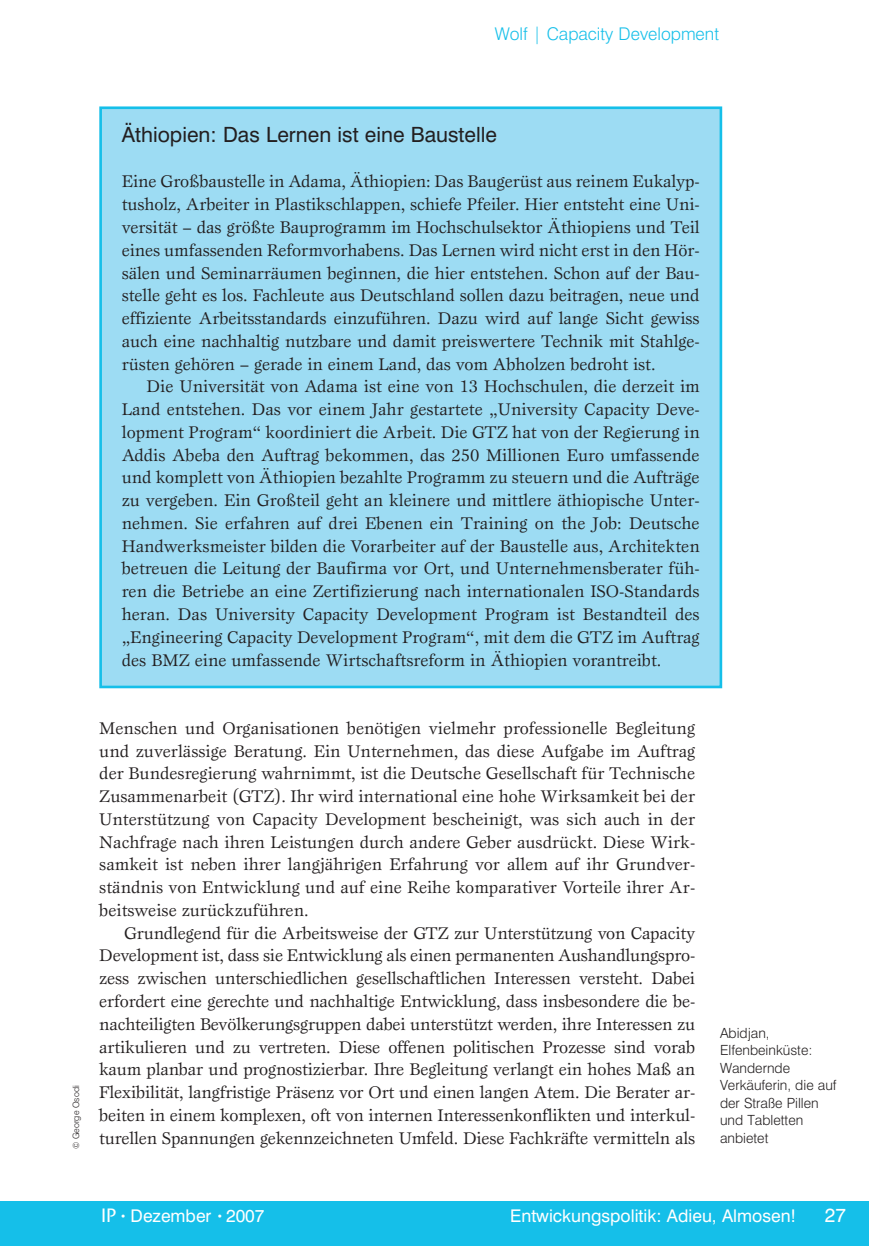
<style>
.page{position:relative;width:869px;height:1246px;background:#fff}
.page>*{position:absolute;margin:0;border:0;box-sizing:border-box;transform-origin:0 0}
.t1{font:21px "Swiss 721 BT";color:#231f20}
.t2{font:19.25px "Swiss 721 BT";color:#fff}
.t3{font:17.5px/22.8px "Esprit";letter-spacing:-.005em;color:#231f20;text-align:justify}
.t4{font:17.5px "Swiss 721 BT";color:#fff}
.t5{font:300 17.5px "Swiss 721 BT";color:#15bfe9}
.t6{font:300 14px/17.5px "Swiss 721 BT";color:#231f20}
.t7{font:300 8.75px "Swiss 721 BT";color:#231f20}
.s1{font-family:"ITC Stone Sans";font-weight:500;font-size:19.25px}
.s2{font-size:10.5px}
</style>
<div class="page">
<div style="left:0;top:1200px;width:868px;height:45px;background:#15bfe9"></div>
<div style="left:101px;top:108px;width:619px;height:578px;background:#9ddcf3"></div>
<div style="left:99px;top:106px;width:622px;height:582px;border:3px solid #15bfe9"></div>
<p class="t5" style="left:494px;top:23px;width:226px">Wolf | Capacity Development</p>
<p class="t1" style="left:122px;top:122px;width:376px">Äthiopien: Das Lernen ist eine Baustelle</p>
<p class="t3" style="left:122px;top:170px;width:579px">Eine Großbaustelle in Adama, Äthiopien: Das Baugerüst aus reinem Eukalyp&shy;tusholz, Arbeiter in Plastikschlappen, schiefe Pfeiler. Hier entsteht eine Uni&shy;versität – das größte Bauprogramm im Hochschulsektor Äthiopiens und Teil eines umfassenden Reformvorhabens. Das Lernen wird nicht erst in den Hör&shy;sälen und Seminarräumen beginnen, die hier entstehen. Schon auf der Bau&shy;stelle geht es los. Fachleute aus Deutschland sollen dazu beitragen, neue und effiziente Arbeitsstandards einzuführen. Dazu wird auf lange Sicht gewiss auch eine nachhaltig nutzbare und damit preiswertere Technik mit Stahlge&shy;rüsten gehören – gerade in einem Land, das vom Abholzen bedroht ist.</p>
<p class="t3" style="left:122px;top:375px;width:579px;text-indent:25px">Die Universität von Adama ist eine von 13 Hochschulen, die derzeit im Land entstehen. Das vor einem Jahr gestartete „University Capacity Deve&shy;lopment Program“ koordiniert die Arbeit. Die GTZ hat von der Regierung in Addis Abeba den Auftrag bekommen, das 250 Millionen Euro umfassende und komplett von Äthiopien bezahlte Programm zu steuern und die Aufträge zu vergeben. Ein Großteil geht an kleinere und mittlere äthiopische Unter&shy;nehmen. Sie erfahren auf drei Ebenen ein Training on the Job: Deutsche Handwerksmeister bilden die Vorarbeiter auf der Baustelle aus, Architekten betreuen die Leitung der Baufirma vor Ort, und Unternehmensberater füh&shy;ren die Betriebe an eine Zertifizierung nach internationalen ISO-Standards heran. Das University Capacity Development Program ist Bestandteil des „Engineering Capacity Development Program“, mit dem die GTZ im Auftrag des BMZ eine umfassende Wirtschaftsreform in Äthiopien vorantreibt.</p>
<p class="t7" style="left:71px;top:1148px;width:65px;rotate:-90deg">© George Osodi</p>
<p class="t3" style="left:99px;top:716px;width:597px">Menschen und Organisationen benötigen vielmehr professionelle Begleitung und zuverlässige Beratung. Ein Unternehmen, das diese Aufgabe im Auftrag der Bundesregierung wahrnimmt, ist die Deutsche Gesellschaft für Technische Zusammenarbeit (GTZ). Ihr wird international eine hohe Wirksamkeit bei der Unterstützung von Capacity Development bescheinigt, was sich auch in der Nachfrage nach ihren Leistungen durch andere Geber ausdrückt. Diese Wirk&shy;samkeit ist neben ihrer langjährigen Erfahrung vor allem auf ihr Grundver&shy;ständnis von Entwicklung und auf eine Reihe komparativer Vorteile ihrer Ar&shy;beitsweise zurückzuführen.</p>
<p class="t3" style="left:99px;top:921px;width:597px;text-indent:25px">Grundlegend für die Arbeitsweise der GTZ zur Unterstützung von Capacity Development ist, dass sie Entwicklung als einen permanenten Aushandlungspro&shy;zess zwischen unterschiedlichen gesellschaftlichen Interessen versteht. Dabei erfordert eine gerechte und nachhaltige Entwicklung, dass insbesondere die be&shy;nachteiligten Bevölkerungsgruppen dabei unterstützt werden, ihre Interessen zu artikulieren und zu vertreten. Diese offenen politischen Prozesse sind vorab kaum planbar und prognostizierbar. Ihre Begleitung verlangt ein hohes Maß an Flexibilität, langfristige Präsenz vor Ort und einen langen Atem. Die Berater ar&shy;beiten in einem komplexen, oft von internen Interessenkonflikten und interkul&shy;turellen Spannungen gekennzeichneten Umfeld. Diese Fachkräfte vermitteln als</p>
<p class="t6" style="left:719px;top:1023px;width:118px">Abidjan,<br>Elfenbeinküste:<br>Wandernde<br>Verkäuferin, die auf der Straße Pillen und Tabletten anbietet</p>
<p class="t4" style="left:101px;top:1204px;width:165px"><span class="s1">IP</span> <span class="s2">•</span> Dezember <span class="s2">•</span> 2007</p>
<p class="t4" style="left:510px;top:1204px;width:287px">Entwickungspolitik: Adieu, Almosen!</p>
<p class="t2" style="left:824px;top:1202px;width:23px">27</p>
</div>
